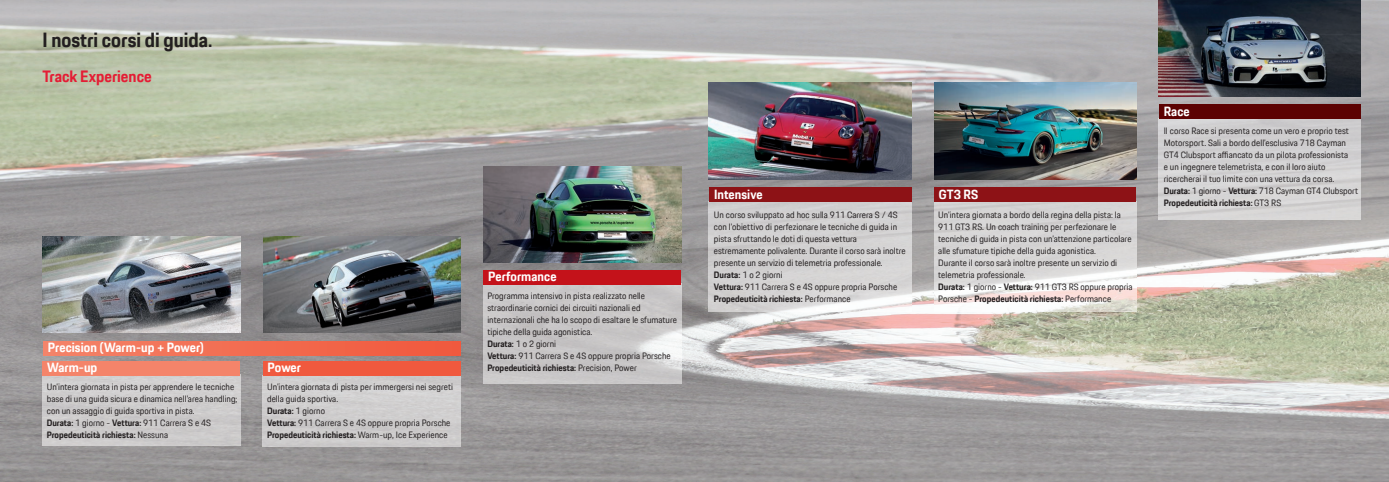
<style>
.page{position:relative;width:1389px;height:482px;background:#fff}
.page>*{position:absolute;margin:0;border:0;box-sizing:border-box;transform-origin:0 0}
.t1{font:700 20px "Porsche Next TT";color:#231f20}
.t2{font:700 16px "Porsche Next TT";color:#e41d35}
.t3{font:700 13px "Porsche Next TT";letter-spacing:.005em;color:#fff}
.t4{font:9px/12px "Porsche Next TT";color:#231f20}
.s1{font-weight:700}
</style>
<div class="page">
<img style="left:0;top:0;width:926px;height:216px">
<img style="left:926px;top:0;width:463px;height:133px">
<img style="left:926px;top:133px;width:233px;height:83px">
<img style="left:1354px;top:133px;width:35px;height:349px">
<img style="left:0;top:216px;width:498px;height:166px">
<img style="left:498px;top:216px;width:211px;height:83px">
<img style="left:891px;top:216px;width:70px;height:266px">
<img style="left:1105px;top:216px;width:249px;height:266px">
<img style="left:677px;top:299px;width:214px;height:183px">
<img style="left:961px;top:312px;width:144px;height:170px">
<img style="left:0;top:382px;width:70px;height:100px">
<img style="left:214px;top:382px;width:70px;height:100px">
<img style="left:1159px;top:119px;width:202px;height:101px">
<div style="left:43px;top:375px;width:197px;height:70px;background:#cecccc"></div>
<img style="left:263px;top:375px;width:197px;height:71px">
<img style="left:483px;top:284px;width:198px;height:99px">
<img style="left:43px;top:236px;width:197px;height:97px">
<div style="left:43px;top:361px;width:197px;height:14px;background:#f4846a"></div>
<div style="left:483px;top:270px;width:198px;height:14px;background:#c4121a"></div>
<div style="left:1159px;top:105px;width:202px;height:14px;background:#5c0202"></div>
<img style="left:1159px;top:0;width:202px;height:97px">
<img style="left:263px;top:236px;width:197px;height:97px">
<img style="left:483px;top:166px;width:198px;height:97px">
<div style="left:263px;top:361px;width:197px;height:14px;background:#f0593e"></div>
<svg style="left:43px;top:341px;width:418px;height:14px;background:#f26c51"></svg>
<img style="left:934px;top:202px;width:202px;height:110px">
<img style="left:934px;top:82px;width:202px;height:97px">
<div style="left:934px;top:188px;width:202px;height:14px;background:#8d1216"></div>
<img style="left:709px;top:202px;width:202px;height:110px">
<img style="left:709px;top:82px;width:202px;height:97px">
<div style="left:709px;top:188px;width:202px;height:14px;background:#8d1216"></div>
<h1 class="t1" style="left:43px;top:27px;width:172px">I nostri corsi di guida.</h1>
<h2 class="t2" style="left:43px;top:65px;width:111px">Track Experience</h2>
<h3 class="t3" style="left:48px;top:339px;width:158px">Precision (Warm-up + Power)</h3>
<h3 class="t3" style="left:47px;top:359px;width:52px">Warm-up</h3>
<p class="t4" style="left:47px;top:381px;width:192px">Un’intera giornata in pista per apprendere le tecniche base di una guida sicura e dinamica nell’area handling; con un assaggio di guida sportiva in pista.<br><span class="s1">Durata:</span> 1 giorno - <span class="s1">Vettura:</span> 911 Carrera S e 4S <span class="s1">Propedeuticità richiesta:</span> Nessuna</p>
<h3 class="t3" style="left:268px;top:359px;width:35px">Power</h3>
<p class="t4" style="left:267px;top:381px;width:187px">Un’intera giornata di pista per immergersi nei segreti della guida sportiva.<br><span class="s1">Durata:</span> 1 giorno<br><span class="s1">Vettura:</span> 911 Carrera S e 4S oppure propria Porsche <span class="s1">Propedeuticità richiesta:</span> Warm-up, Ice Experience</p>
<h3 class="t3" style="left:488px;top:268px;width:70px">Performance</h3>
<p class="t4" style="left:487px;top:290px;width:191px">Programma intensivo in pista realizzato nelle straordinarie cornici dei circuiti nazionali ed internazionali che ha lo scopo di esaltare le sfumature tipiche della guida agonistica.<br><span class="s1">Durata:</span> 1 o 2 giorni<br><span class="s1">Vettura:</span> 911 Carrera S e 4S oppure propria Porsche <span class="s1">Propedeuticità richiesta:</span> Precision, Power</p>
<h3 class="t3" style="left:714px;top:186px;width:50px">Intensive</h3>
<p class="t4" style="left:714px;top:208px;width:193px">Un corso sviluppato ad hoc sulla 911 Carrera S / 4S con l’obiettivo di perfezionare le tecniche di guida in pista sfruttando le doti di questa vettura estremamente polivalente. Durante il corso sarà inoltre presente un servizio di telemetria professionale.<br><span class="s1">Durata:</span> 1 o 2 giorni<br><span class="s1">Vettura:</span> 911 Carrera S e 4S oppure propria Porsche <span class="s1">Propedeuticità richiesta:</span> Performance</p>
<h3 class="t3" style="left:939px;top:186px;width:41px">GT3 RS</h3>
<p class="t4" style="left:938px;top:208px;width:196px">Un’intera giornata a bordo della regina della pista: la 911 GT3 RS. Un coach training per perfezionare le tecniche di guida in pista con un’attenzione particolare alle sfumature tipiche della guida agonistica.<br>Durante il corso sarà inoltre presente un servizio di telemetria professionale.<br><span class="s1">Durata:</span> 1 giorno - <span class="s1">Vettura:</span> 911 GT3 RS oppure propria Porsche - <span class="s1">Propedeuticità richiesta:</span> Performance</p>
<h3 class="t3" style="left:1164px;top:103px;width:27px">Race</h3>
<p class="t4" style="left:1164px;top:125px;width:196px">Il corso Race si presenta come un vero e proprio test Motorsport. Sali a bordo dell’esclusiva 718 Cayman GT4 Clubsport affiancato da un pilota professionista<br>e un ingegnere telemetrista, e con il loro aiuto ricercherai il tuo limite con una vettura da corsa.<br><span class="s1">Durata:</span> 1 giorno - <span class="s1">Vettura:</span> 718 Cayman GT4 Clubsport <span class="s1">Propedeuticità richiesta:</span> GT3 RS</p>
</div>
